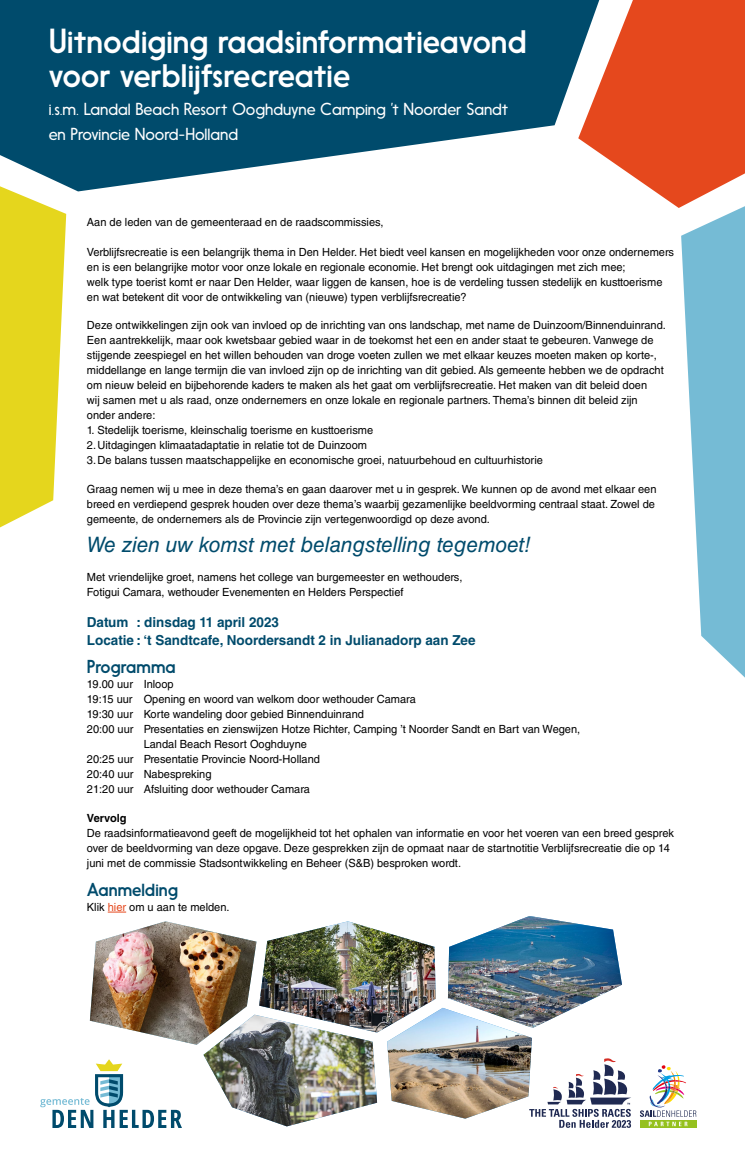
<style>
.page{position:relative;width:745px;height:1170px;background:#fff}
.page>*{position:absolute;margin:0;border:0;box-sizing:border-box;transform-origin:0 0}
.t1{font:32.5px/33.8px "Nanami Pro";color:#fff}
.t2{font:italic 21.25px "Helvetica LT Std";color:#004b6c}
.t3{font:17.5px "Nanami Pro";color:#004b6c}
.t4{font:300 16.25px/25px "Nanami Pro";letter-spacing:-.005em;color:#fff}
.t5{font:700 13.75px/17.5px "Helvetica LT Std";color:#004b6c}
.t6{font:11.25px/15px "Helvetica LT Std";color:#000}
.t7{font:700 11.25px "Helvetica LT Std";color:#000}
.s1{color:#e5481d}
</style>
<div class="page">
<svg style="left:0;top:0;width:578px;height:191px;fill:#004b6c"></svg>
<svg style="left:0;top:186px;width:66px;height:341px"></svg>
<svg style="left:578px;top:0;width:166px;height:677px"></svg>
<img style="left:40px;top:911px;width:591px;height:216px">
<svg style="left:640px;top:1120px;width:56px;height:7px"></svg>
<svg style="left:640px;top:1065px;width:55px;height:60px"></svg>
<h1 class="t1" style="left:49px;top:24px;width:479px">Uitnodiging raadsinformatieavond voor verblijfsrecreatie</h1>
<h3 class="t4" style="left:49px;top:97px;width:460px">i.s.m. Landal Beach Resort Ooghduyne Camping ’t Noorder Sandt en Provincie Noord-Holland</h3>
<p class="t6" style="left:87px;top:214px;width:298px">Aan de leden van de gemeenteraad en de raadscommissies,</p>
<p class="t6" style="left:87px;top:244px;width:588px">Verblijfsrecreatie is een belangrijk thema in Den Helder. Het biedt veel kansen en mogelijkheden voor onze ondernemers en is een belangrijke motor voor onze lokale en regionale economie. Het brengt ook uitdagingen met zich mee;<br>welk type toerist komt er naar Den Helder, waar liggen de kansen, hoe is de verdeling tussen stedelijk en kusttoerisme en wat betekent dit voor de ontwikkeling van (nieuwe) typen verblijfsrecreatie?</p>
<p class="t6" style="left:87px;top:318px;width:580px">Deze ontwikkelingen zijn ook van invloed op de inrichting van ons landschap, met name de Duinzoom/Binnenduinrand.<br>Een aantrekkelijk, maar ook kwetsbaar gebied waar in de toekomst het een en ander staat te gebeuren. Vanwege de stijgende zeespiegel en het willen behouden van droge voeten zullen we met elkaar keuzes moeten maken op korte-, middellange en lange termijn die van invloed zijn op de inrichting van dit gebied. Als gemeente hebben we de opdracht om nieuw beleid en bijbehorende kaders te maken als het gaat om verblijfsrecreatie. Het maken van dit beleid doen<br>wij samen met u als raad, onze ondernemers en onze lokale en regionale partners. Thema’s binnen dit beleid zijn onder andere:</p>
<p class="t6" style="left:87px;top:423px;width:457px">1. Stedelijk toerisme, kleinschalig toerisme en kusttoerisme<br>2.Uitdagingen klimaatadaptatie in relatie tot de Duinzoom<br>3.De balans tussen maatschappelijke en economische groei, natuurbehoud en cultuurhistorie</p>
<p class="t6" style="left:87px;top:481px;width:570px">Graag nemen wij u mee in deze thema’s en gaan daarover met u in gesprek. We kunnen op de avond met elkaar een breed en verdiepend gesprek houden over deze thema’s waarbij gezamenlijke beeldvorming centraal staat. Zowel de gemeente, de ondernemers als de Provincie zijn vertegenwoordigd op deze avond.</p>
<h2 class="t2" style="left:87px;top:532px;width:445px">We zien uw komst met belangstelling tegemoet!</h2>
<p class="t6" style="left:87px;top:569px;width:377px">Met vriendelijke groet, namens het college van burgemeester en wethouders,<br>Fotigui Camara, wethouder Evenementen en Helders Perspectief</p>
<p class="t5" style="left:87px;top:613px;width:390px">Datum : dinsdag 11 april 2023<br>Locatie : ‘t Sandtcafe, Noordersandt 2 in Julianadorp aan Zee</p>
<h3 class="t3" style="left:87px;top:656px;width:90px">Programma</h3>
<p class="t6" style="left:87px;top:676px;width:88px">19.00 uur Inloop</p>
<p class="t6" style="left:87px;top:691px;width:330px">19:15 uur Opening en woord van welkom door wethouder Camara</p>
<p class="t6" style="left:87px;top:706px;width:278px">19:30 uur Korte wandeling door gebied Binnenduinrand</p>
<p class="t6" style="left:87px;top:721px;width:494px">20:00 uur Presentaties en zienswijzen Hotze Richter, Camping ’t Noorder Sandt en Bart van Wegen,</p>
<p class="t6" style="left:144px;top:736px;width:165px">Landal Beach Resort Ooghduyne</p>
<p class="t6" style="left:87px;top:751px;width:234px">20:25 uur Presentatie Provincie Noord-Holland</p>
<p class="t6" style="left:87px;top:766px;width:126px">20:40 uur Nabespreking</p>
<p class="t6" style="left:87px;top:781px;width:224px">21:20 uur Afsluiting door wethouder Camara</p>
<p class="t7" style="left:87px;top:811px;width:41px">Vervolg</p>
<p class="t6" style="left:87px;top:825px;width:588px">De raadsinformatieavond geeft de mogelijkheid tot het ophalen van informatie en voor het voeren van een breed gesprek over de beeldvorming van deze opgave. Deze gesprekken zijn de opmaat naar de startnotitie Verblijfsrecreatie die op 14 juni met de commissie Stadsontwikkeling en Beheer (S&amp;B) besproken wordt.</p>
<h3 class="t3" style="left:87px;top:879px;width:93px">Aanmelding</h3>
<p class="t6" style="left:87px;top:899px;width:144px">Klik <span class="s1">hier</span> om u aan te melden.</p>
</div>
